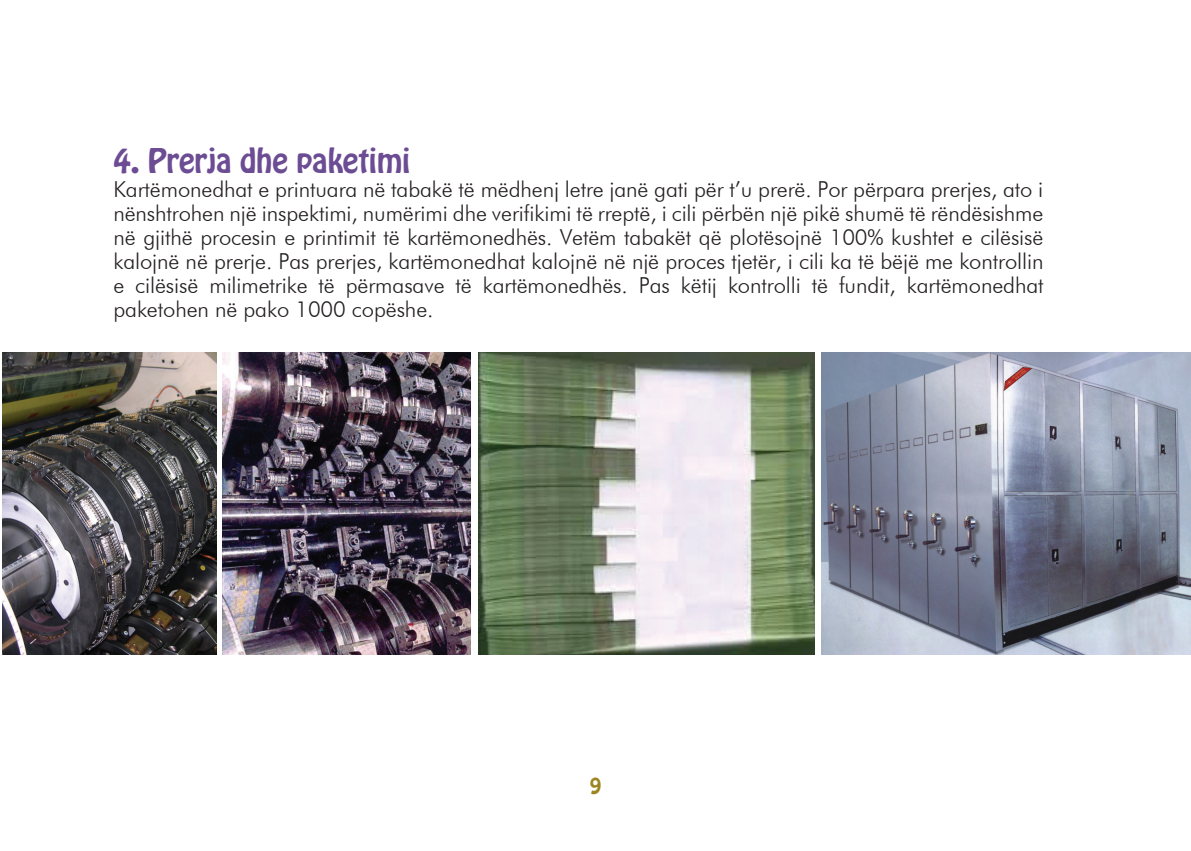
<style>
.page{position:relative;width:1191px;height:851px;background:#fff}
.page>*{position:absolute;margin:0;border:0;box-sizing:border-box;transform-origin:0 0}
.t1{font:30px "Hobo Std";color:#6c4c93}
.t2{font:300 22px/24px "Futura BT";letter-spacing:-.005em;color:#231f20;text-align:justify}
.t3{font:20px "Hobo Std";color:#9d8621}
</style>
<div class="page">
<img style="left:2px;top:353px;width:214px;height:301px">
<img style="left:478px;top:353px;width:337px;height:301px">
<img style="left:222px;top:353px;width:248px;height:301px">
<img style="left:822px;top:353px;width:369px;height:301px">
<h1 class="t1" style="left:113px;top:140px;width:298px">4. Prerja dhe paketimi</h1>
<p class="t2" style="left:113px;top:177px;width:931px">Kartëmonedhat e printuara në tabakë të mëdhenj letre janë gati për t’u prerë. Por përpara prerjes, ato i nënshtrohen një inspektimi, numërimi dhe verifikimi të rreptë, i cili përbën një pikë shumë të rëndësishme në gjithë procesin e printimit të kartëmonedhës. Vetëm tabakët që plotësojnë 100% kushtet e cilësisë kalojnë në prerje. Pas prerjes, kartëmonedhat kalojnë në një proces tjetër, i cili ka të bëjë me kontrollin e cilësisë milimetrike të përmasave të kartëmonedhës. Pas këtij kontrolli të fundit, kartëmonedhat paketohen në pako 1000 copëshe.</p>
<p class="t3" style="left:589px;top:772px;width:13px">9</p>
</div>
